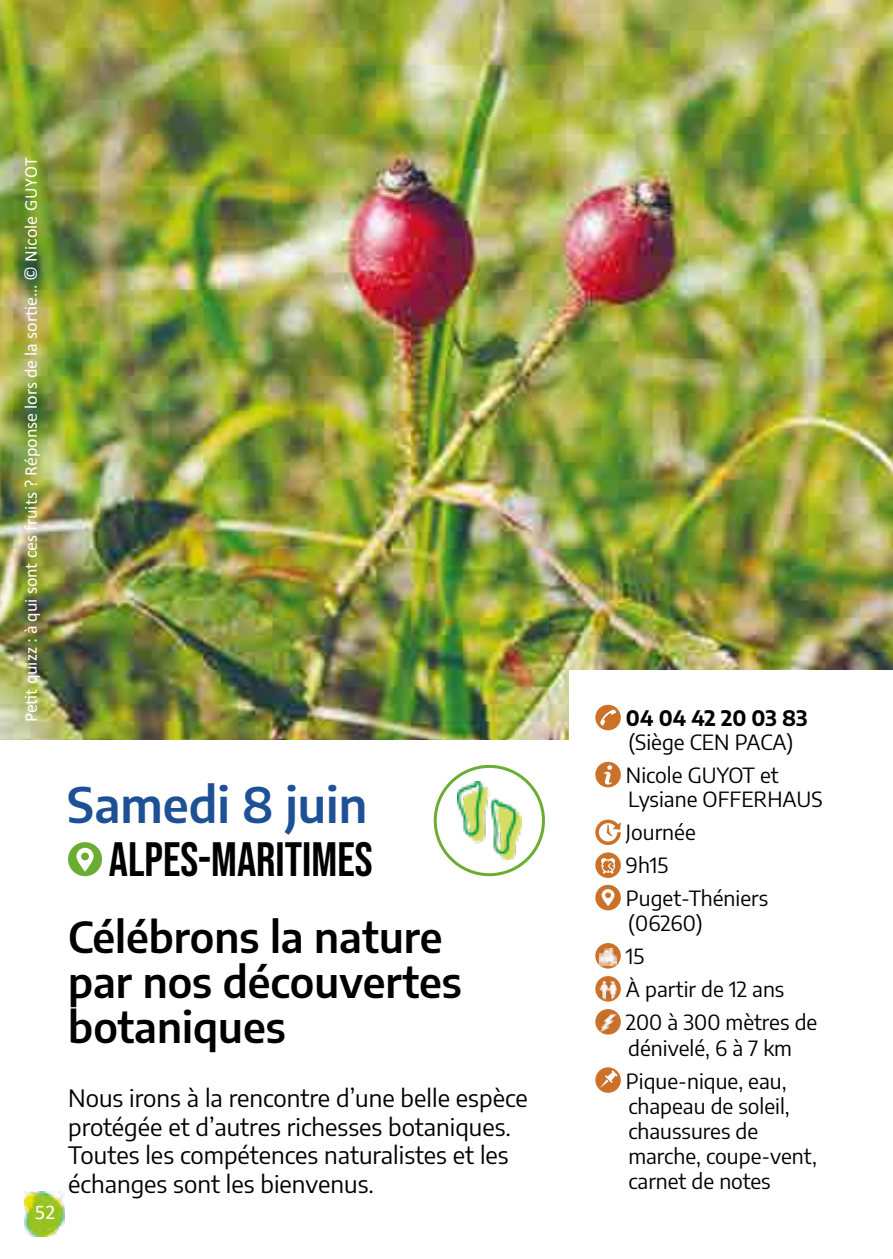
<style>
.page{position:relative;width:893px;height:1259px;background:#fff}
.page>*{position:absolute;margin:0;border:0;box-sizing:border-box;transform-origin:0 0}
.t1{font:48px "Bebas Neue";color:#000}
.t2{font:600 48px "Encode Sans";color:#1e5096}
.t3{font:600 42px/45px "Encode Sans";color:#000}
.t4{font:24px/28.8px "Encode Sans";color:#000}
.t5{font:21px/33px "Encode Sans";color:#000}
.t6{font:700 21px "Encode Sans";letter-spacing:-.005em;color:#000}
.t7{font:21px "Calibri";color:#fff}
.t8{font:18px "Calibri";color:#fff}
</style>
<div class="page">
<img style="left:24px;top:1191px;width:41px;height:45px">
<img style="left:0;top:0;width:893px;height:739px">
<div style="left:570px;top:670px;width:323px;height:589px;background:#fff"></div>
<div style="left:434px;top:765px;width:111px;height:111px;border:3px solid #6bad33;border-radius:50%"></div>
<img style="left:457px;top:781px;width:64px;height:78px">
<div style="left:68px;top:842px;width:34px;height:34px;background:#6bad33;border-radius:50%"></div>
<svg style="left:76px;top:848px;width:18px;height:23px"></svg>
<div style="left:595px;top:705px;width:26px;height:25px;background:#cc7129;border-radius:50%"></div>
<svg style="left:600px;top:709px;width:16px;height:16px"></svg>
<div style="left:595px;top:762px;width:26px;height:25px;background:#cc7129;border-radius:50%"></div>
<svg style="left:604px;top:765px;width:8px;height:19px"></svg>
<svg style="left:595px;top:819px;width:26px;height:26px"></svg>
<div style="left:595px;top:852px;width:26px;height:26px;background:#cc7129;border-radius:50%"></div>
<svg style="left:601px;top:858px;width:14px;height:15px"></svg>
<div style="left:595px;top:885px;width:26px;height:25px;background:#cc7129;border-radius:50%"></div>
<svg style="left:602px;top:889px;width:12px;height:17px"></svg>
<svg style="left:595px;top:943px;width:26px;height:25px"></svg>
<img style="left:600px;top:948px;width:17px;height:17px">
<svg style="left:595px;top:976px;width:26px;height:25px"></svg>
<img style="left:600px;top:979px;width:17px;height:20px">
<div style="left:595px;top:1009px;width:26px;height:25px;background:#cc7129;border-radius:50%"></div>
<img style="left:600px;top:1014px;width:17px;height:18px">
<div style="left:595px;top:1067px;width:26px;height:25px;background:#cc7129;border-radius:50%"></div>
<svg style="left:600px;top:1070px;width:18px;height:18px"></svg>
<p class="t8" style="left:18px;top:722px;width:567px;rotate:-90deg">Petit quizz : à qui sont ces fruits ? Réponse lors de la sortie… © Nicole GUYOT</p>
<h1 class="t2" style="left:67px;top:770px;width:302px">Samedi 8 juin</h1>
<h1 class="t1" style="left:109px;top:832px;width:265px">ALPES-MARITIMES</h1>
<h2 class="t3" style="left:68px;top:913px;width:395px">Célébrons la nature par nos découvertes botaniques</h2>
<p class="t7" style="left:35px;top:1197px;width:23px">52</p>
<p class="t4" style="left:68px;top:1082px;width:461px">Nous irons à la rencontre d’une belle espèce protégée et d’autres richesses botaniques.<br>Toutes les compétences naturalistes et les échanges sont les bienvenus.</p>
<p class="t6" style="left:626px;top:702px;width:183px">04 04 42 20 03 83</p>
<p class="t5" style="left:626px;top:725px;width:169px">(Siège CEN PACA)<br>Nicole GUYOT et</p>
<p class="t5" style="left:626px;top:782px;width:198px">Lysiane OFFERHAUS<br>Journée<br>9h15<br>Puget-Théniers</p>
<p class="t5" style="left:626px;top:906px;width:193px">(06260)<br>15<br>À partir de 12 ans<br>200 à 300 mètres de</p>
<p class="t5" style="left:626px;top:1030px;width:168px">dénivelé, 6 à 7 km<br>Pique-nique, eau,</p>
<p class="t5" style="left:628px;top:1092px;width:190px;line-height:25.2px">chapeau de soleil, chaussures de marche, coupe-vent, carnet de notes</p>
</div>
